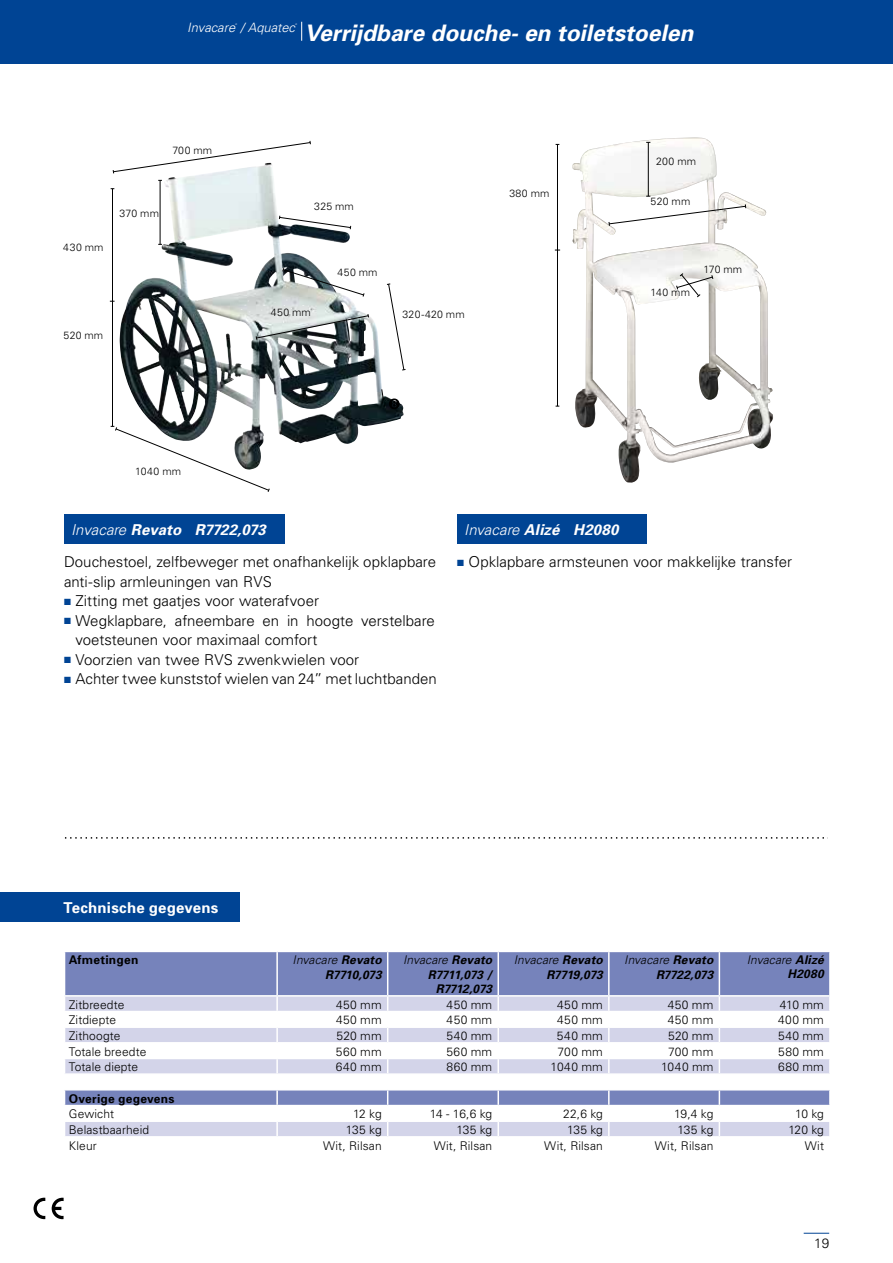
<style>
.page{position:relative;width:893px;height:1263px;background:#fff}
.page>*{position:absolute;margin:0;border:0;box-sizing:border-box;transform-origin:0 0}
.t1{font:italic 700 22.8px "Univers";color:#fff}
.t2{font:300 15px/19.5px "Univers";color:#000}
.t3{font:italic 700 15px "Univers";letter-spacing:.005em;color:#fff}
.t4{font:700 15px "Univers";letter-spacing:.015em;color:#fff}
.t5{font:300 13.5px "Univers";color:#000}
.t6{font:italic 300 12.9px "Univers";color:#fff}
.t7{font:300 12px "Univers";letter-spacing:.01em;color:#000}
.t8{font:italic 700 12px/14.4px "Univers";letter-spacing:-.015em;color:#000;text-align:right}
.t9{font:700 12px "Univers";letter-spacing:.02em;color:#000}
.t10{font:300 10.5px "Univers";letter-spacing:.02em;color:#000}
.t11{font:italic 300 2.25px "Univers";color:#fff}
.s1{font-weight:300}
.s2{color:#004494}
</style>
<div class="page">
<div style="left:0;top:0;width:893px;height:64px;background:#004494"></div>
<div style="left:457px;top:514px;width:190px;height:30px;background:#004494"></div>
<div style="left:64px;top:514px;width:220px;height:30px;background:#004494"></div>
<img style="left:572px;top:138px;width:201px;height:345px">
<hr style="left:557px;top:144px;width:1px;height:262px;background:#000">
<svg style="left:675px;top:272px;width:39px;height:26px"></svg>
<svg style="left:608px;top:203px;width:139px;height:24px"></svg>
<hr style="left:648px;top:142px;width:1px;height:54px;background:#000">
<svg style="left:52px;top:1198px;width:12px;height:21px"></svg>
<svg style="left:34px;top:1198px;width:11px;height:21px"></svg>
<div style="left:65px;top:952px;width:764px;height:43px;background:#7683bb"></div>
<hr style="left:276px;top:952px;width:2px;height:43px;background:#fff">
<hr style="left:387px;top:952px;width:1px;height:43px;background:#fff">
<hr style="left:497px;top:952px;width:2px;height:43px;background:#fff">
<hr style="left:608px;top:952px;width:2px;height:43px;background:#fff">
<hr style="left:719px;top:952px;width:1px;height:43px;background:#fff">
<svg style="left:64px;top:997px;width:766px;height:139px"></svg>
<div style="left:0;top:892px;width:239px;height:30px;background:#004494"></div>
<svg style="left:65px;top:837px;width:759px;height:2px"></svg>
<svg style="left:301px;top:22px;width:1px;height:19px"></svg>
<svg style="left:804px;top:1233px;width:25px;height:1px"></svg>
<img style="left:120px;top:174px;width:150px;height:252px">
<svg style="left:112px;top:140px;width:199px;height:34px"></svg>
<svg style="left:255px;top:313px;width:114px;height:28px;background:#a3aaaa"></svg>
<svg style="left:282px;top:267px;width:83px;height:30px"></svg>
<hr style="left:112px;top:189px;width:1px;height:237px;background:#000">
<svg style="left:381px;top:388px;width:19px;height:21px"></svg>
<svg style="left:111px;top:426px;width:159px;height:66px"></svg>
<svg style="left:279px;top:215px;width:73px;height:15px"></svg>
<hr style="left:160px;top:180px;width:1px;height:64px;background:#000">
<svg style="left:386px;top:283px;width:20px;height:88px"></svg>
<p class="t6" style="left:187px;top:19px;width:109px">Invacare / Aquatec</p>
<p class="t11" style="left:235px;top:23px;width:3px">®</p>
<p class="t11" style="left:295px;top:23px;width:3px">®</p>
<h1 class="t1" style="left:304px;top:19px;width:390px">Verrijdbare douche- en toiletstoelen</h1>
<p class="t10" style="left:172px;top:144px;width:41px">700 mm</p>
<p class="t10" style="left:63px;top:240px;width:42px">430 mm</p>
<p class="t10" style="left:120px;top:207px;width:41px">370 mm</p>
<p class="t10" style="left:64px;top:329px;width:41px">520 mm</p>
<p class="t10" style="left:314px;top:200px;width:41px">325 mm</p>
<p class="t10" style="left:271px;top:306px;width:42px">450 mm</p>
<p class="t10" style="left:337px;top:266px;width:42px">450 mm</p>
<p class="t10" style="left:402px;top:308px;width:64px">320-420 mm</p>
<p class="t10" style="left:509px;top:187px;width:42px">380 mm</p>
<p class="t10" style="left:656px;top:155px;width:42px">200 mm</p>
<p class="t10" style="left:651px;top:195px;width:41px">520 mm</p>
<p class="t10" style="left:651px;top:286px;width:41px">140 mm</p>
<p class="t10" style="left:703px;top:263px;width:40px">170 mm</p>
<p class="t10" style="left:135px;top:465px;width:47px">1040 mm</p>
<p class="t3" style="left:71px;top:521px;width:196px"><span class="s1">Invacare</span> Revato R7722,073</p>
<p class="t3" style="left:464px;top:520px;width:156px"><span class="s1">Invacare</span> Alizé H2080</p>
<p class="t2" style="left:64px;top:552px;width:374px">Douchestoel, zelfbeweger met onafhankelijk opklapbare anti-slip armleuningen van RVS</p>
<p class="t2" style="left:64px;top:591px;width:256px"><span class="s2">■</span> Zitting met gaatjes voor waterafvoer</p>
<p class="t2" style="left:75px;top:611px;width:361px;text-indent:-11px"><span class="s2">■</span> Wegklapbare, afneembare en in hoogte verstelbare voetsteunen voor maximaal comfort</p>
<p class="t2" style="left:64px;top:650px;width:297px"><span class="s2">■</span> Voorzien van twee RVS zwenkwielen voor</p>
<p class="t2" style="left:64px;top:669px;width:374px"><span class="s2">■</span> Achter twee kunststof wielen van 24” met luchtbanden</p>
<p class="t2" style="left:457px;top:552px;width:336px"><span class="s2">■</span> Opklapbare armsteunen voor makkelijke transfer</p>
<p class="t4" style="left:64px;top:898px;width:156px">Technische gegevens</p>
<p class="t9" style="left:69px;top:953px;width:71px">Afmetingen</p>
<p class="t8" style="left:293px;top:953px;width:91px"><span class="s1">Invacare</span> Revato<br>R7710,073</p>
<p class="t8" style="left:403px;top:953px;width:91px"><span class="s1">Invacare</span> Revato<br>R7711,073 /<br>R7712,073</p>
<p class="t8" style="left:514px;top:953px;width:91px"><span class="s1">Invacare</span> Revato<br>R7719,073</p>
<p class="t8" style="left:624px;top:953px;width:91px"><span class="s1">Invacare</span> Revato<br>R7722,073</p>
<p class="t8" style="left:747px;top:952px;width:79px"><span class="s1">Invacare</span> Alizé<br>H2080</p>
<p class="t7" style="left:69px;top:997px;width:57px">Zitbreedte</p>
<p class="t7" style="left:336px;top:997px;width:47px">450 mm</p>
<p class="t7" style="left:447px;top:997px;width:47px">450 mm</p>
<p class="t7" style="left:557px;top:997px;width:47px">450 mm</p>
<p class="t7" style="left:668px;top:997px;width:47px">450 mm</p>
<p class="t7" style="left:780px;top:997px;width:46px">410 mm</p>
<p class="t7" style="left:69px;top:1013px;width:49px">Zitdiepte</p>
<p class="t7" style="left:336px;top:1013px;width:47px">450 mm</p>
<p class="t7" style="left:447px;top:1013px;width:47px">450 mm</p>
<p class="t7" style="left:557px;top:1013px;width:47px">450 mm</p>
<p class="t7" style="left:668px;top:1013px;width:47px">450 mm</p>
<p class="t7" style="left:778px;top:1013px;width:47px">400 mm</p>
<p class="t7" style="left:69px;top:1028px;width:53px">Zithoogte</p>
<p class="t7" style="left:336px;top:1028px;width:47px">520 mm</p>
<p class="t7" style="left:446px;top:1028px;width:47px">540 mm</p>
<p class="t7" style="left:557px;top:1028px;width:47px">540 mm</p>
<p class="t7" style="left:668px;top:1028px;width:47px">520 mm</p>
<p class="t7" style="left:778px;top:1028px;width:47px">540 mm</p>
<p class="t7" style="left:69px;top:1044px;width:79px">Totale breedte</p>
<p class="t7" style="left:336px;top:1044px;width:47px">560 mm</p>
<p class="t7" style="left:446px;top:1044px;width:47px">560 mm</p>
<p class="t7" style="left:557px;top:1044px;width:47px">700 mm</p>
<p class="t7" style="left:668px;top:1044px;width:47px">700 mm</p>
<p class="t7" style="left:778px;top:1044px;width:47px">580 mm</p>
<p class="t7" style="left:69px;top:1060px;width:71px">Totale diepte</p>
<p class="t7" style="left:336px;top:1060px;width:47px">640 mm</p>
<p class="t7" style="left:446px;top:1060px;width:47px">860 mm</p>
<p class="t7" style="left:551px;top:1060px;width:54px">1040 mm</p>
<p class="t7" style="left:661px;top:1060px;width:54px">1040 mm</p>
<p class="t7" style="left:778px;top:1060px;width:47px">680 mm</p>
<p class="t9" style="left:69px;top:1091px;width:107px">Overige gegevens</p>
<p class="t7" style="left:69px;top:1107px;width:47px">Gewicht</p>
<p class="t7" style="left:353px;top:1107px;width:30px">12 kg</p>
<p class="t7" style="left:430px;top:1107px;width:64px">14 - 16,6 kg</p>
<p class="t7" style="left:563px;top:1107px;width:41px">22,6 kg</p>
<p class="t7" style="left:674px;top:1107px;width:41px">19,4 kg</p>
<p class="t7" style="left:795px;top:1107px;width:30px">10 kg</p>
<p class="t7" style="left:69px;top:1122px;width:82px">Belastbaarheid</p>
<p class="t7" style="left:346px;top:1122px;width:37px">135 kg</p>
<p class="t7" style="left:456px;top:1122px;width:37px">135 kg</p>
<p class="t7" style="left:567px;top:1122px;width:37px">135 kg</p>
<p class="t7" style="left:678px;top:1122px;width:37px">135 kg</p>
<p class="t7" style="left:788px;top:1122px;width:37px">120 kg</p>
<p class="t7" style="left:69px;top:1138px;width:29px">Kleur</p>
<p class="t7" style="left:323px;top:1138px;width:60px">Wit, Rilsan</p>
<p class="t7" style="left:434px;top:1138px;width:60px">Wit, Rilsan</p>
<p class="t7" style="left:544px;top:1138px;width:60px">Wit, Rilsan</p>
<p class="t7" style="left:655px;top:1138px;width:60px">Wit, Rilsan</p>
<p class="t7" style="left:805px;top:1138px;width:21px">Wit</p>
<p class="t5" style="left:814px;top:1235px;width:17px">19</p>
</div>
